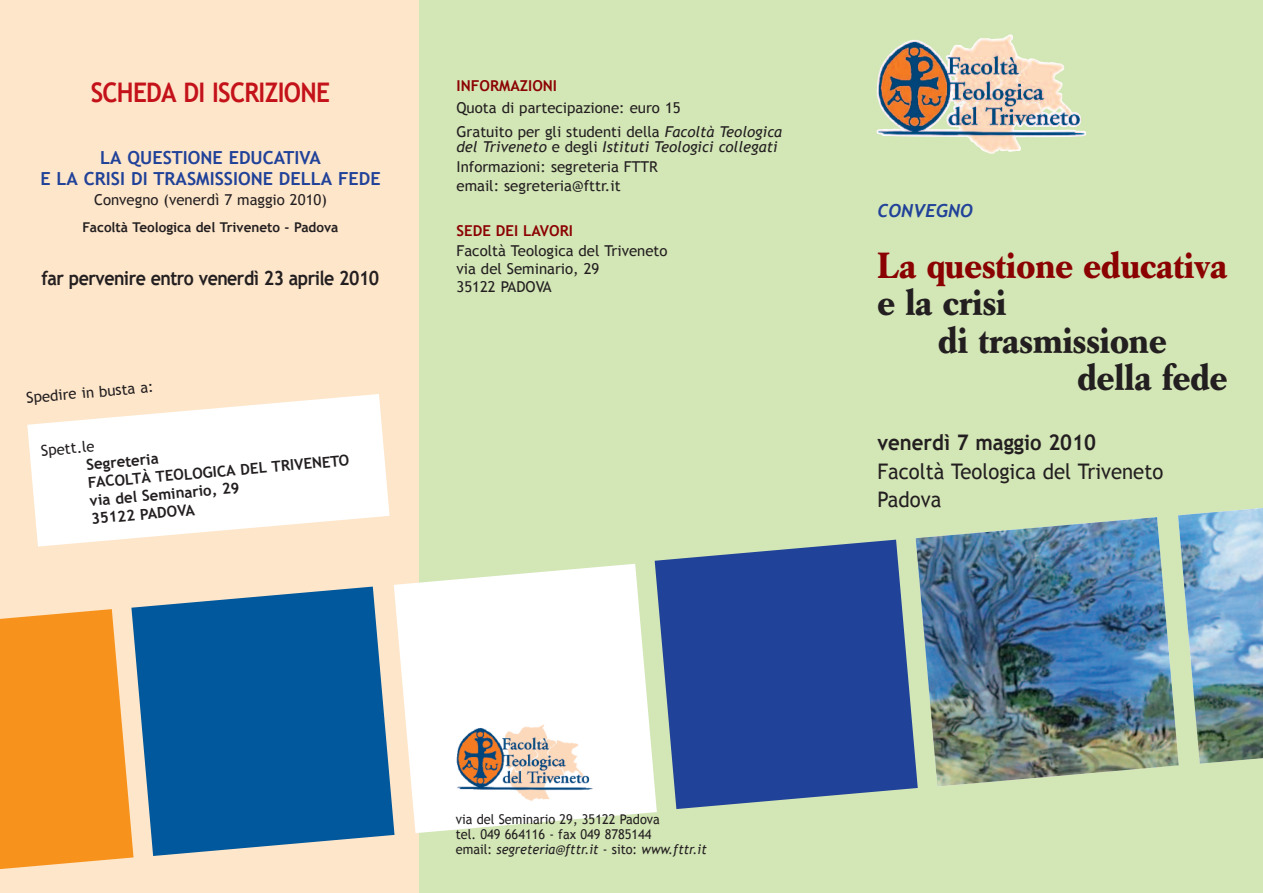
<style>
.page{position:relative;width:1263px;height:893px;background:#fff}
.page>*{position:absolute;margin:0;border:0;box-sizing:border-box;transform-origin:0 0}
.t1{font:700 36px "Caslon Book BE";color:#231f20;scale:.9 1}
.t2{font:700 36px "Caslon Book BE";color:#8b0202;scale:.9 1}
.t3{font:700 27px "Trebuchet MS";letter-spacing:-.03em;color:#c4121a;scale:.91 1}
.t4{font:21.45px/28.5px "Trebuchet MS";color:#231f20;scale:.95 1}
.t5{font:700 21.45px "Trebuchet MS";color:#231f20;scale:.95 1}
.t6{font:700 19.5px "Trebuchet MS";letter-spacing:-.03em;color:#231f20;scale:.91 1}
.t7{font:700 18px/21.6px "Trebuchet MS";color:#214299;text-align:center}
.t8{font:italic 700 18px "Trebuchet";color:#214299}
.t9{font:15px/18px "Trebuchet MS";color:#231f20}
.t10{font:italic 15px/20.5px "Trebuchet MS";color:#231f20}
.t11{font:700 15px/18px "Trebuchet MS";color:#231f20}
.t12{font:700 15px "Trebuchet MS";color:#8b0202}
.t13{font:13.5px/15px "Trebuchet MS";color:#231f20;scale:.95 1}
.t14{font:700 13.5px "Trebuchet MS";color:#231f20}
.s1{font-style:italic}
.s2{font-style:normal}
</style>
<div class="page">
<div style="left:0;top:0;width:436px;height:893px;background:#fee6ca"></div>
<svg style="left:27px;top:394px;width:363px;height:153px;fill:#fff"></svg>
<div style="left:420px;top:0;width:843px;height:893px;background:#d3e6b6"></div>
<img style="left:876px;top:34px;width:210px;height:120px">
<img style="left:916px;top:517px;width:263px;height:269px">
<img style="left:1178px;top:508px;width:85px;height:255px">
<svg style="left:655px;top:540px;width:263px;height:269px;fill:#214299"></svg>
<svg style="left:131px;top:587px;width:263px;height:269px;fill:#01589c"></svg>
<svg style="left:394px;top:564px;width:263px;height:269px;fill:#fff"></svg>
<svg style="left:0;top:609px;width:134px;height:261px"></svg>
<img style="left:455px;top:723px;width:139px;height:79px">
<h2 class="t3" style="left:91px;top:77px;width:264px">SCHEDA DI ISCRIZIONE</h2>
<p class="t7" style="left:40px;top:147px;width:342px">LA QUESTIONE EDUCATIVA<br>E LA CRISI DI TRASMISSIONE DELLA FEDE</p>
<p class="t9" style="left:94px;top:190px;width:234px">Convegno (venerdì 7 maggio 2010)</p>
<p class="t14" style="left:83px;top:220px;width:257px">FACOLTÀ TEOLOGICA DEL TRIVENETO - PADOVA</p>
<h3 class="t6" style="left:42px;top:266px;width:372px">FAR PERVENIRE ENTRO VENERDÌ 23 APRILE 2010</h3>
<p class="t9" style="left:26px;top:389px;width:129px;rotate:-5deg">Spedire in busta a:</p>
<p class="t9" style="left:40px;top:442px;width:55px;rotate:-5deg">Spett.le</p>
<p class="t11" style="left:86px;top:456px;width:264px;rotate:-5deg">SEGRETERIA<br>FACOLTÀ TEOLOGICA DEL TRIVENETO<br>VIA DEL SEMINARIO, 29<br>35122 PADOVA</p>
<p class="t12" style="left:456px;top:77px;width:102px">INFORMAZIONI</p>
<p class="t9" style="left:456px;top:96px;width:327px;line-height:23.5px">Quota di partecipazione: euro 15<br>Gratuito per gli studenti della <span class="s1">Facoltà Teologica</span></p>
<p class="t10" style="left:456px;top:136px;width:323px">del Triveneto <span class="s2">e degli</span> Istituti Teologici collegati<br><span class="s2">Informazioni: segreteria FTTR</span></p>
<p class="t9" style="left:456px;top:177px;width:166px">email: segreteria@fttr.it</p>
<p class="t12" style="left:456px;top:222px;width:118px">SEDE DEI LAVORI</p>
<p class="t9" style="left:456px;top:242px;width:213px">Facoltà Teologica del Triveneto via del Seminario, 29<br>35122 PADOVA</p>
<p class="t8" style="left:877px;top:200px;width:97px">CONVEGNO</p>
<h1 class="t2" style="left:877px;top:251px;width:390px">La questione educativa</h1>
<h1 class="t1" style="left:877px;top:289px;width:145px">e la crisi</h1>
<h1 class="t1" style="left:938px;top:326px;width:255px">di trasmissione</h1>
<h1 class="t1" style="left:1077px;top:364px;width:168px">della fede</h1>
<h3 class="t5" style="left:877px;top:430px;width:231px">VENERDÌ 7 MAGGIO 2010</h3>
<h3 class="t4" style="left:877px;top:457px;width:302px">Facoltà Teologica del Triveneto<br>Padova</h3>
<p class="t13" style="left:456px;top:812px;width:266px">via del Seminario 29, 35122 Padova<br>tel. 049 664116 - fax 049 8785144<br>email: <span class="s1">segreteria@fttr.it</span> - sito: <span class="s1">www.fttr.it</span></p>
</div>
